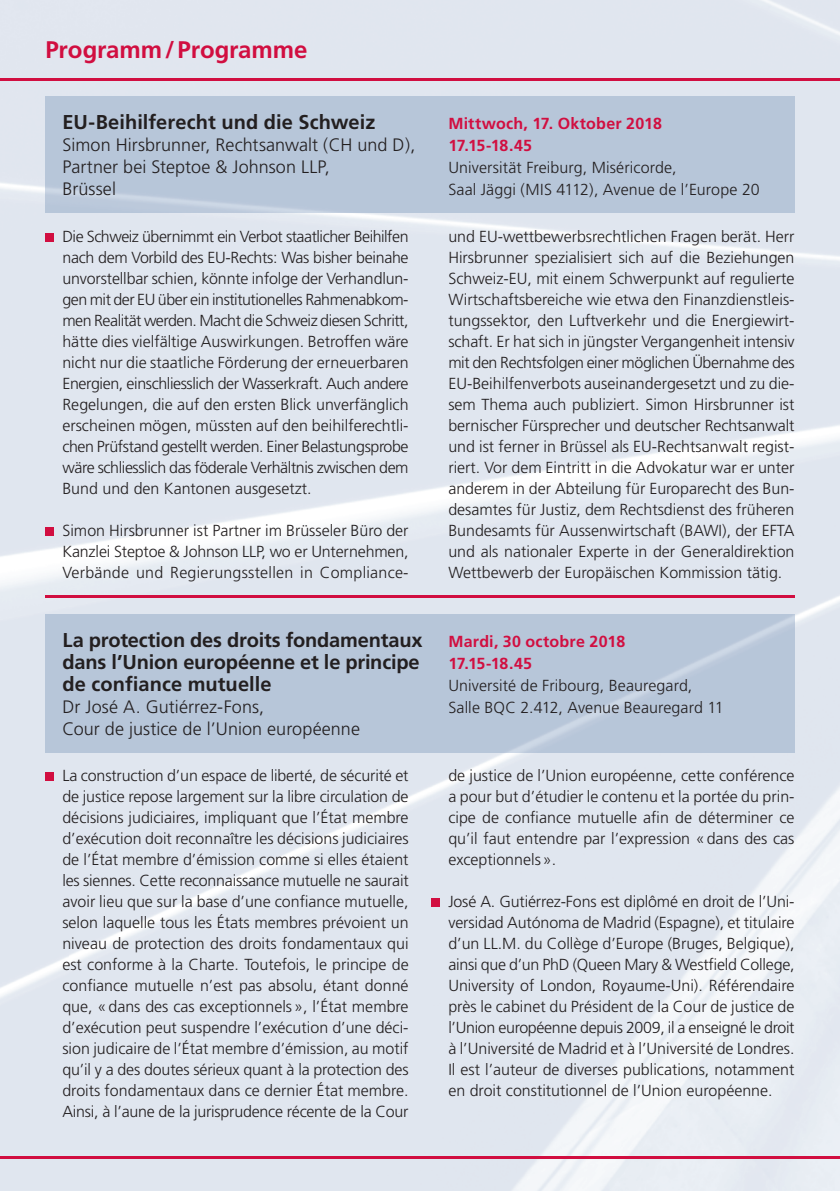
<style>
.page{position:relative;width:840px;height:1191px;background:#fff}
.page>*{position:absolute;margin:0;border:0;box-sizing:border-box;transform-origin:0 0}
.t1{font:700 24px "Frutiger";color:#d10e40}
.t2{font:700 20px/22px "Frutiger";letter-spacing:-.005em;color:#231f20}
.t3{font:300 18px/22px "Frutiger";letter-spacing:.005em;color:#231f20}
.t4{font:300 16px/21px "Frutiger";color:#231f20;text-align:justify}
.t5{font:700 16px/22px "Frutiger";letter-spacing:.015em;color:#d10e40}
</style>
<div class="page">
<div style="left:0;top:0;width:839px;height:139px;background:#e0e6ef"></div>
<img style="left:0;top:139px;width:69px;height:1052px">
<img style="left:770px;top:139px;width:69px;height:1052px">
<img style="left:69px;top:212px;width:701px;height:402px">
<img style="left:69px;top:752px;width:701px;height:439px">
<hr style="left:0;top:78px;width:839px;height:2px;background:#d10e40">
<hr style="left:0;top:1157px;width:839px;height:2px;background:#d10e40">
<hr style="left:45px;top:595px;width:749px;height:2px;background:#d10e40">
<div style="left:45px;top:772px;width:9px;height:9px;background:#d10e40"></div>
<div style="left:431px;top:898px;width:8px;height:9px;background:#d10e40"></div>
<div style="left:45px;top:233px;width:9px;height:9px;background:#d10e40"></div>
<div style="left:45px;top:527px;width:9px;height:9px;background:#d10e40"></div>
<div style="left:45px;top:96px;width:749px;height:116px;background:#b7c6d9"></div>
<h1 class="t1" style="left:45px;top:36px;width:263px">Programm / Programme</h1>
<p class="t2" style="left:62px;top:111px;width:314px">EU-Beihilferecht und die Schweiz</p>
<p class="t3" style="left:62px;top:134px;width:354px">Simon Hirsbrunner, Rechtsanwalt (CH und D),<br>Partner bei Steptoe &amp; Johnson LLP,<br>Brüssel</p>
<p class="t4" style="left:62px;top:226px;width:347px">Die Schweiz übernimmt ein Verbot staatlicher Beihilfen nach dem Vorbild des EU-Rechts: Was bisher beinahe unvorstellbar schien, könnte infolge der Verhandlun&shy;gen mit der EU über ein institutionelles Rahmenabkom&shy;men Realität werden. Macht die Schweiz diesen Schritt, hätte dies vielfältige Auswirkungen. Betroffen wäre nicht nur die staatliche Förderung der erneuerbaren Energien, einschliesslich der Wasserkraft. Auch andere Regelungen, die auf den ersten Blick unverfänglich erscheinen mögen, müssten auf den beihilferechtli&shy;chen Prüfstand gestellt werden. Einer Belastungsprobe wäre schliesslich das föderale Verhältnis zwischen dem Bund und den Kantonen ausgesetzt.</p>
<p class="t4" style="left:62px;top:520px;width:347px">Simon Hirsbrunner ist Partner im Brüsseler Büro der Kanzlei Steptoe &amp; Johnson LLP, wo er Unternehmen, Verbände und Regierungsstellen in Compliance-</p>
<p class="t2" style="left:62px;top:629px;width:361px">La protection des droits fondamentaux dans l’Union européenne et le principe de confiance mutuelle</p>
<p class="t3" style="left:62px;top:695px;width:299px">Dr José A. Gutiérrez-Fons,<br>Cour de justice de l’Union européenne</p>
<p class="t5" style="left:448px;top:112px;width:215px">Mittwoch, 17. Oktober 2018<br>17.15-18.45</p>
<p class="t4" style="left:448px;top:156px;width:312px;line-height:22px">Universität Freiburg, Miséricorde,<br>Saal Jäggi (MIS 4112), Avenue de l’Europe 20</p>
<p class="t4" style="left:448px;top:226px;width:347px">und EU-wettbewerbsrechtlichen Fragen berät. Herr Hirsbrunner spezialisiert sich auf die Beziehungen Schweiz-EU, mit einem Schwerpunkt auf regulierte Wirtschaftsbereiche wie etwa den Finanzdienstleis&shy;tungssektor, den Luftverkehr und die Energiewirt&shy;schaft. Er hat sich in jüngster Vergangenheit intensiv mit den Rechtsfolgen einer möglichen Übernahme des EU-Beihilfenverbots auseinandergesetzt und zu die&shy;sem Thema auch publiziert. Simon Hirsbrunner ist bernischer Fürsprecher und deutscher Rechtsanwalt und ist ferner in Brüssel als EU-Rechtsanwalt regist&shy;riert. Vor dem Eintritt in die Advokatur war er unter anderem in der Abteilung für Europarecht des Bun&shy;desamtes für Justiz, dem Rechtsdienst des früheren Bundesamts für Aussenwirtschaft (BAWI), der EFTA und als nationaler Experte in der Generaldirektion Wettbewerb der Europäischen Kommission tätig.</p>
<p class="t5" style="left:448px;top:630px;width:178px">Mardi, 30 octobre 2018<br>17.15-18.45</p>
<p class="t4" style="left:448px;top:674px;width:277px;line-height:22px">Université de Fribourg, Beauregard,<br>Salle BQC 2.412, Avenue Beauregard 11</p>
<p class="t4" style="left:62px;top:765px;width:347px">La construction d’un espace de liberté, de sécurité et de justice repose largement sur la libre circulation de décisions judiciaires, impliquant que l’État membre d’exécution doit reconnaître les décisions judiciaires de l’État membre d’émission comme si elles étaient les siennes. Cette reconnaissance mutuelle ne saurait avoir lieu que sur la base d’une confiance mutuelle, selon laquelle tous les États membres prévoient un niveau de protection des droits fondamentaux qui est conforme à la Charte. Toutefois, le principe de confiance mutuelle n’est pas absolu, étant donné que, « dans des cas exceptionnels », l’État membre d’exécution peut suspendre l’exécution d’une déci&shy;sion judicaire de l’État membre d’émission, au motif qu’il y a des doutes sérieux quant à la protection des droits fondamentaux dans ce dernier État membre.<br>Ainsi, à l’aune de la jurisprudence récente de la Cour</p>
<p class="t4" style="left:448px;top:765px;width:347px">de justice de l’Union européenne, cette conférence a pour but d’étudier le contenu et la portée du prin&shy;cipe de confiance mutuelle afin de déterminer ce qu’il faut entendre par l’expression « dans des cas exceptionnels ».</p>
<p class="t4" style="left:448px;top:891px;width:347px">José A. Gutiérrez-Fons est diplômé en droit de l’Uni&shy;versidad Autónoma de Madrid (Espagne), et titulaire d’un LL.M. du Collège d’Europe (Bruges, Belgique), ainsi que d’un PhD (Queen Mary &amp; Westfield College, University of London, Royaume-Uni). Référendaire près le cabinet du Président de la Cour de justice de l’Union européenne depuis 2009, il a enseigné le droit à l’Université de Madrid et à l’Université de Londres.<br>Il est l’auteur de diverses publications, notamment en droit constitutionnel de l’Union européenne.</p>
</div>
